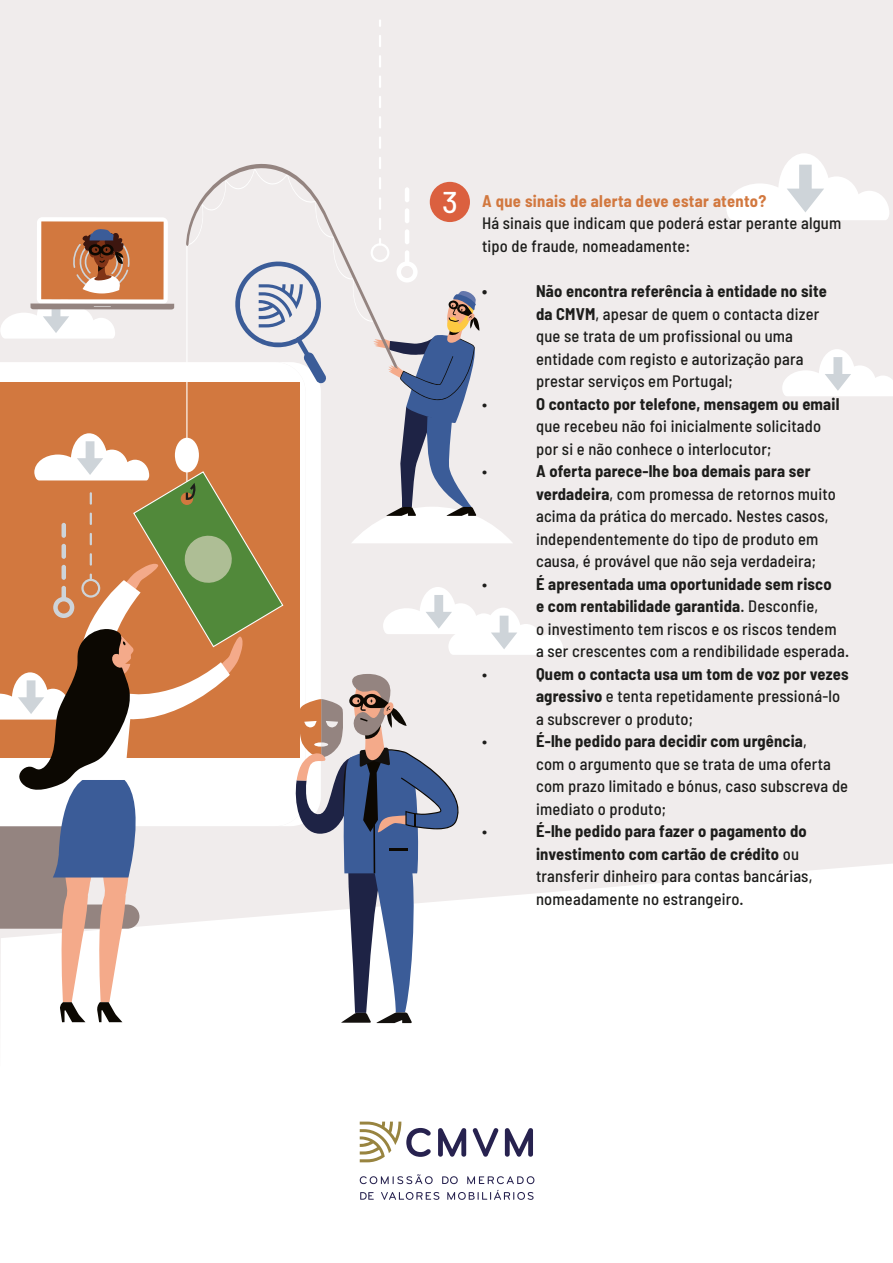
<style>
.page{position:relative;width:893px;height:1263px;background:#fff}
.page>*{position:absolute;margin:0;border:0;box-sizing:border-box;transform-origin:0 0}
.t1{font:500 30px "Barlow";color:#fff}
.t2{font:500 semi-condensed 16.5px/22.5px "Barlow";letter-spacing:.01em;color:#1d1d1b}
.t3{font:700 semi-condensed 16.5px "Barlow";letter-spacing:.01em;color:#1d1d1b}
.t4{font:700 semi-condensed 16.5px "Barlow";letter-spacing:.02em;color:#d2783f}
.s1{font-weight:700}
</style>
<div class="page">
<div style="left:0;top:0;width:893px;height:1064px;background:#f0ecec"></div>
<div style="left:563px;top:864px;width:330px;height:200px;background:#fff"></div>
<svg style="left:726px;top:153px;width:163px;height:67px"></svg>
<svg style="left:379px;top:20px;width:2px;height:7px"></svg>
<svg style="left:379px;top:35px;width:2px;height:12px"></svg>
<svg style="left:379px;top:55px;width:2px;height:12px"></svg>
<svg style="left:379px;top:76px;width:2px;height:12px"></svg>
<svg style="left:379px;top:96px;width:2px;height:12px"></svg>
<svg style="left:379px;top:116px;width:2px;height:12px"></svg>
<svg style="left:379px;top:137px;width:2px;height:12px"></svg>
<svg style="left:782px;top:349px;width:111px;height:47px"></svg>
<svg style="left:0;top:157px;width:563px;height:907px"></svg>
<svg style="left:438px;top:1128px;width:28px;height:29px"></svg>
<svg style="left:473px;top:1128px;width:25px;height:29px"></svg>
<svg style="left:505px;top:1128px;width:28px;height:29px"></svg>
<svg style="left:360px;top:1174px;width:73px;height:10px"></svg>
<svg style="left:442px;top:1176px;width:16px;height:8px"></svg>
<svg style="left:467px;top:1176px;width:67px;height:8px"></svg>
<svg style="left:360px;top:1192px;width:14px;height:8px"></svg>
<svg style="left:381px;top:1192px;width:58px;height:8px"></svg>
<svg style="left:447px;top:1190px;width:87px;height:10px"></svg>
<svg style="left:360px;top:1121px;width:71px;height:41px"></svg>
<h1 class="t1" style="left:442px;top:184px;width:17px">3</h1>
<p class="t4" style="left:482px;top:191px;width:286px">A que sinais de alerta deve estar atento?</p>
<p class="t2" style="left:482px;top:212px;width:361px">Há sinais que indicam que poderá estar perante algum tipo de fraude, nomeadamente:</p>
<p class="t3" style="left:482px;top:281px;width:7px">•</p>
<p class="t2" style="left:536px;top:279px;width:292px"><span class="s1">Não encontra referência à entidade no site da CMVM</span>, apesar de quem o contacta dizer que se trata de um profissional ou uma entidade com registo e autorização para prestar serviços em Portugal;</p>
<p class="t2" style="left:482px;top:392px;width:7px">•</p>
<p class="t3" style="left:536px;top:393px;width:305px">O contacto por telefone, mensagem ou email</p>
<p class="t2" style="left:536px;top:414px;width:287px">que recebeu não foi inicialmente solicitado por si e não conhece o interlocutor;</p>
<p class="t2" style="left:482px;top:459px;width:7px">•</p>
<p class="t2" style="left:536px;top:459px;width:301px"><span class="s1">A oferta parece-lhe boa demais para ser verdadeira</span>, com promessa de retornos muito acima da prática do mercado. Nestes casos, independentemente do tipo de produto em causa, é provável que não seja verdadeira;</p>
<p class="t2" style="left:482px;top:572px;width:7px">•</p>
<p class="t2" style="left:536px;top:572px;width:315px"><span class="s1">É apresentada uma oportunidade sem risco<br>e com rentabilidade garantida</span>. Desconfie,<br>o investimento tem riscos e os riscos tendem<br>a ser crescentes com a rendibilidade esperada.</p>
<p class="t2" style="left:482px;top:662px;width:7px">•</p>
<p class="t2" style="left:536px;top:662px;width:314px"><span class="s1">Quem o contacta usa um tom de voz por vezes agressivo</span> e tenta repetidamente pressioná-lo a subscrever o produto;</p>
<p class="t2" style="left:482px;top:729px;width:7px">•</p>
<p class="t2" style="left:536px;top:729px;width:314px"><span class="s1">É-lhe pedido para decidir com urgência</span>,<br>com o argumento que se trata de uma oferta com prazo limitado e bónus, caso subscreva de imediato o produto;</p>
<p class="t2" style="left:482px;top:819px;width:7px">•</p>
<p class="t2" style="left:536px;top:819px;width:278px"><span class="s1">É-lhe pedido para fazer o pagamento do investimento com cartão de crédito</span> ou transferir dinheiro para contas bancárias, nomeadamente no estrangeiro.</p>
</div>
